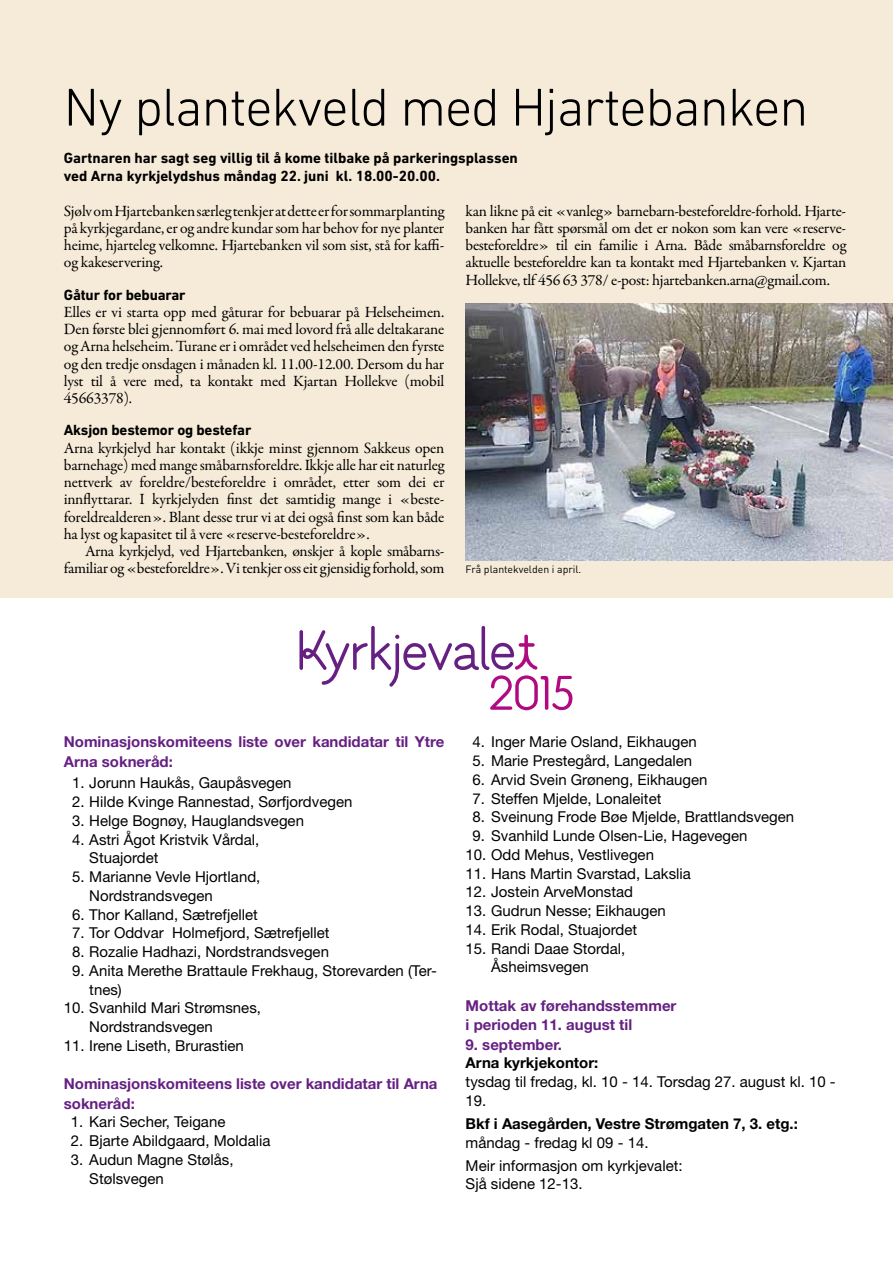
<style>
.page{position:relative;width:893px;height:1263px;background:#fff}
.page>*{position:absolute;margin:0;border:0;box-sizing:border-box;transform-origin:0 0}
.t1{font:300 54px "DIN Next LT Pro";letter-spacing:-.02em;color:#000}
.t2{font:15.75px/17.2px "Garamond Premr Pro";letter-spacing:-.02em;color:#000;text-align:justify}
.t3{font:15px/18.8px "Helvetica Neue";color:#000}
.t4{font:700 15px/19.5px "Helvetica Neue";color:#652082}
.t5{font:700 15px/18px "DIN Next LT Pro";color:#000}
.t6{font:700 15px "Helvetica Neue";color:#000}
.t7{font:10.5px "DIN";color:#000}
</style>
<div class="page">
<div style="left:0;top:0;width:893px;height:597px;background:#f6ebd8"></div>
<img style="left:466px;top:303px;width:427px;height:257px">
<svg style="left:299px;top:626px;width:273px;height:84px"></svg>
<h1 class="t1" style="left:64px;top:76px;width:746px">Ny plantekveld med Hjartebanken</h1>
<p class="t5" style="left:64px;top:149px;width:456px">Gartnaren har sagt seg villig til å kome tilbake på parkeringsplassen ved Arna kyrkjelydshus måndag 22. juni kl. 18.00-20.00.</p>
<p class="t2" style="left:64px;top:202px;width:382px">Sjølv om Hjartebanken særleg tenkjer at dette er for sommarplanting på kyrkjegardane, er og andre kundar som har behov for nye planter heime, hjarteleg velkomne. Hjartebanken vil som sist, stå for kaffi&shy;og kakeservering.</p>
<p class="t5" style="left:64px;top:286px;width:123px">Gåtur for bebuarar</p>
<p class="t2" style="left:64px;top:304px;width:382px">Elles er vi starta opp med gåturar for bebuarar på Helseheimen.<br>Den første blei gjennomført 6. mai med lovord frå alle deltakarane og Arna helseheim. Turane er i området ved helseheimen den fyrste og den tredje onsdagen i månaden kl. 11.00-12.00. Dersom du har lyst til å vere med, ta kontakt med Kjartan Hollekve (mobil 45663378).</p>
<p class="t5" style="left:64px;top:421px;width:189px">Aksjon bestemor og bestefar</p>
<p class="t2" style="left:64px;top:439px;width:382px">Arna kyrkjelyd har kontakt (ikkje minst gjennom Sakkeus open barnehage) med mange småbarnsforeldre. Ikkje alle har eit naturleg nettverk av foreldre/besteforeldre i området, etter som dei er innflyttarar. I kyrkjelyden finst det samtidig mange i «beste&shy;foreldrealderen». Blant desse trur vi at dei også finst som kan både ha lyst og kapasitet til å vere «reserve-besteforeldre».</p>
<p class="t2" style="left:64px;top:543px;width:382px;text-align:right">Arna kyrkjelyd, ved Hjartebanken, ønskjer å kople småbarns&shy;familiar og «besteforeldre». Vi tenkjer oss eit gjensidig forhold, som</p>
<p class="t2" style="left:466px;top:202px;width:382px">kan likne på eit «vanleg» barnebarn-besteforeldre-forhold. Hjarte&shy;banken har fått spørsmål om det er nokon som kan vere «reserve&shy;besteforeldre» til ein familie i Arna. Både småbarnsforeldre og aktuelle besteforeldre kan ta kontakt med Hjartebanken v. Kjartan Hollekve, tlf 456 63 378/ e-post: hjartebanken.arna@gmail.com.</p>
<p class="t7" style="left:466px;top:562px;width:117px">Frå plantekvelden i april.</p>
<p class="t4" style="left:64px;top:732px;width:382px">Nominasjonskomiteens liste over kandidatar til Ytre<br>Arna sokneråd:</p>
<p class="t3" style="left:72px;top:773px;width:221px">1. Jorunn Haukås, Gaupåsvegen</p>
<p class="t3" style="left:72px;top:792px;width:282px">2. Hilde Kvinge Rannestad, Sørfjordvegen</p>
<p class="t3" style="left:72px;top:811px;width:233px">3. Helge Bognøy, Hauglandsvegen</p>
<p class="t3" style="left:89px;top:830px;width:172px;text-indent:-17px">4. Astri Ågot Kristvik Vårdal,<br>Stuajordet</p>
<p class="t3" style="left:89px;top:867px;width:173px;text-indent:-17px">5. Marianne Vevle Hjortland,<br>Nordstrandsvegen</p>
<p class="t3" style="left:72px;top:905px;width:187px">6. Thor Kalland, Sætrefjellet</p>
<p class="t3" style="left:72px;top:923px;width:259px">7. Tor Oddvar Holmefjord, Sætrefjellet</p>
<p class="t3" style="left:72px;top:942px;width:258px">8. Rozalie Hadhazi, Nordstrandsvegen</p>
<p class="t3" style="left:89px;top:961px;width:349px;text-indent:-17px">9. Anita Merethe Brattaule Frekhaug, Storevarden (Ter&shy;tnes)</p>
<p class="t3" style="left:89px;top:998px;width:173px;text-indent:-25px">10. Svanhild Mari Strømsnes,<br>Nordstrandsvegen</p>
<p class="t3" style="left:64px;top:1036px;width:181px">11. Irene Liseth, Brurastien</p>
<p class="t4" style="left:64px;top:1074px;width:375px">Nominasjonskomiteens liste over kandidatar til Arna sokneråd:</p>
<p class="t3" style="left:71px;top:1112px;width:156px">1. Kari Secher, Teigane</p>
<p class="t3" style="left:71px;top:1131px;width:201px">2. Bjarte Abildgaard, Moldalia</p>
<p class="t3" style="left:89px;top:1150px;width:146px;text-indent:-19px">3. Audun Magne Stølås,<br>Stølsvegen</p>
<p class="t3" style="left:473px;top:732px;width:226px">4. Inger Marie Osland, Eikhaugen</p>
<p class="t3" style="left:473px;top:751px;width:221px">5. Marie Prestegård, Langedalen</p>
<p class="t3" style="left:473px;top:770px;width:236px">6. Arvid Svein Grøneng, Eikhaugen</p>
<p class="t3" style="left:473px;top:789px;width:190px">7. Steffen Mjelde, Lonaleitet</p>
<p class="t3" style="left:473px;top:807px;width:323px">8. Sveinung Frode Bøe Mjelde, Brattlandsvegen</p>
<p class="t3" style="left:473px;top:826px;width:276px">9. Svanhild Lunde Olsen-Lie, Hagevegen</p>
<p class="t3" style="left:466px;top:845px;width:190px">10. Odd Mehus, Vestlivegen</p>
<p class="t3" style="left:466px;top:864px;width:227px">11. Hans Martin Svarstad, Lakslia</p>
<p class="t3" style="left:466px;top:882px;width:169px">12. Jostein ArveMonstad</p>
<p class="t3" style="left:466px;top:901px;width:202px">13. Gudrun Nesse; Eikhaugen</p>
<p class="t3" style="left:466px;top:920px;width:173px">14. Erik Rodal, Stuajordet</p>
<p class="t3" style="left:491px;top:939px;width:136px;text-indent:-26px">15. Randi Daae Stordal,<br>Åsheimsvegen</p>
<p class="t4" style="left:466px;top:995px;width:212px">Mottak av førehandsstemmer i perioden 11. august til</p>
<p class="t4" style="left:466px;top:1034px;width:98px">9. september.</p>
<p class="t6" style="left:466px;top:1054px;width:134px">Arna kyrkjekontor:</p>
<p class="t3" style="left:466px;top:1072px;width:372px">tysdag til fredag, kl. 10 - 14. Torsdag 27. august kl. 10 -<br>19.</p>
<p class="t6" style="left:466px;top:1114px;width:334px">Bkf i Aasegården, Vestre Strømgaten 7, 3. etg.:</p>
<p class="t3" style="left:466px;top:1130px;width:218px;line-height:23px">måndag - fredag kl 09 - 14.<br>Meir informasjon om kyrkjevalet:</p>
<p class="t3" style="left:466px;top:1174px;width:118px">Sjå sidene 12-13.</p>
</div>
